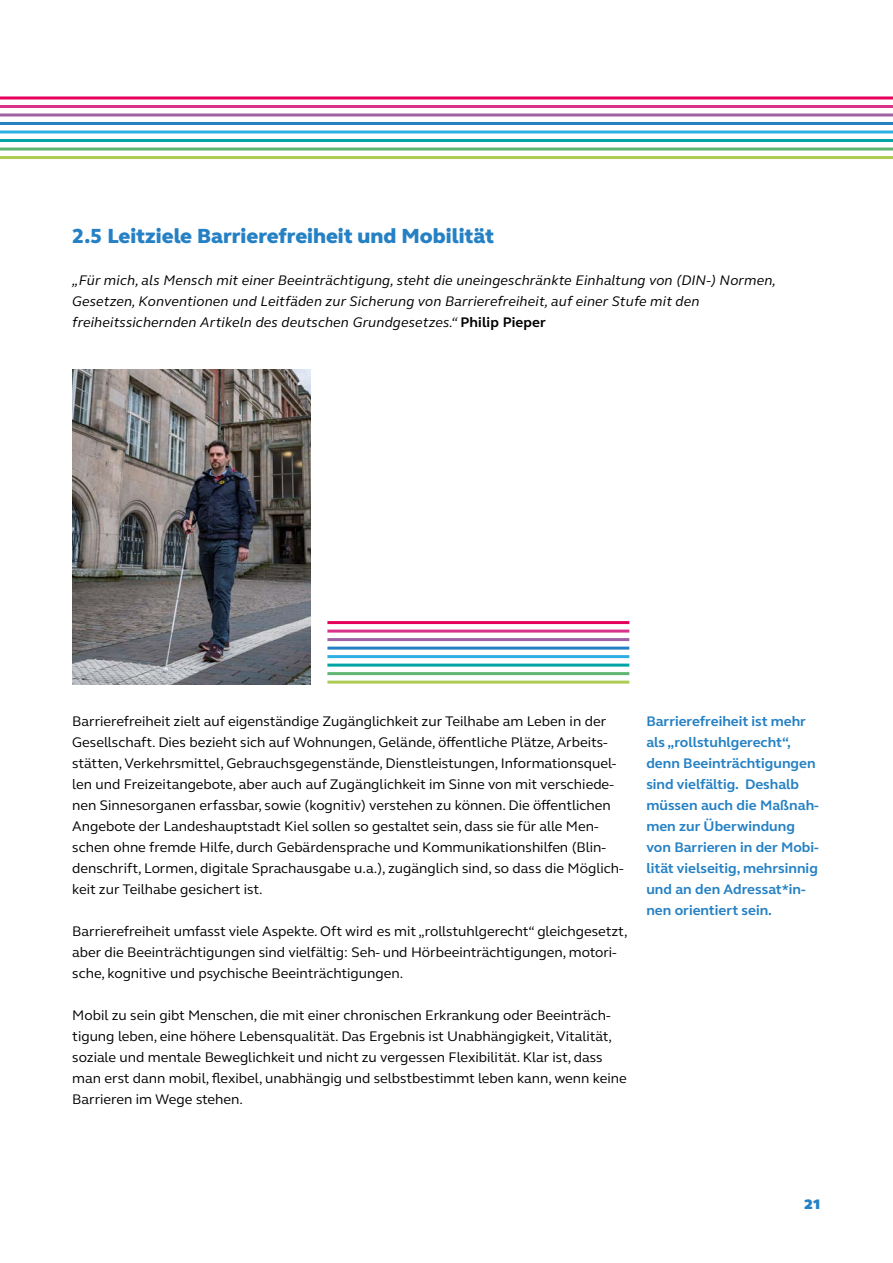
<style>
.page{position:relative;width:893px;height:1263px;background:#fff}
.page>*{position:absolute;margin:0;border:0;box-sizing:border-box;transform-origin:0 0}
.headline{font:800 21px "FS Elliot Pro";color:#2581c4}
.t1{font:800 18px "FS Elliot Pro";color:#2581c4}
.fließtext{font:14.25px/21px "FS Elliot Pro";color:#000}
.zitat{font:italic 14.25px/21px "FS Elliot Pro";letter-spacing:.01em;color:#000}
.marginalspalte{font:700 14.25px/21px "FS Elliot Pro";color:#2581c4}
.s1{font-weight:700;font-style:normal}
</style>
<div class="page">
<hr style="left:0;top:96px;width:893px;height:3px;background:#e5005b">
<hr style="left:0;top:105px;width:893px;height:3px;background:#d9328a">
<hr style="left:0;top:113px;width:893px;height:3px;background:#9e61a4">
<hr style="left:0;top:122px;width:893px;height:3px;background:#2581c4">
<hr style="left:0;top:130px;width:893px;height:3px;background:#2dafe5">
<hr style="left:0;top:139px;width:893px;height:3px;background:#00a3a6">
<hr style="left:0;top:147px;width:893px;height:3px;background:#5fb670">
<hr style="left:0;top:156px;width:893px;height:3px;background:#aecc53">
<img style="left:72px;top:369px;width:238px;height:315px">
<hr style="left:327px;top:621px;width:302px;height:3px;background:#e5005b">
<hr style="left:327px;top:630px;width:302px;height:3px;background:#d9328a">
<hr style="left:327px;top:638px;width:302px;height:3px;background:#9e61a4">
<hr style="left:327px;top:647px;width:302px;height:3px;background:#2581c4">
<hr style="left:327px;top:655px;width:302px;height:3px;background:#2dafe5">
<hr style="left:327px;top:664px;width:302px;height:3px;background:#00a3a6">
<hr style="left:327px;top:672px;width:302px;height:3px;background:#5fb670">
<hr style="left:327px;top:681px;width:302px;height:3px;background:#aecc53">
<p class="headline" style="left:72px;top:222px;width:423px">2.5 Leitziele Barrierefreiheit und Mobilität</p>
<p class="zitat" style="left:72px;top:269px;width:705px">„Für mich, als Mensch mit einer Beeinträchtigung, steht die uneingeschränkte Einhaltung von (DIN-) Normen,<br>Gesetzen, Konventionen und Leitfäden zur Sicherung von Barrierefreiheit, auf einer Stufe mit den</p>
<p class="zitat" style="left:72px;top:311px;width:475px">freiheitssichernden Artikeln des deutschen Grundgesetzes.“ <span class="s1">Philip Pieper</span></p>
<p class="fließtext" style="left:72px;top:710px;width:553px">Barrierefreiheit zielt auf eigenständige Zugänglichkeit zur Teilhabe am Leben in der Gesellschaft. Dies bezieht sich auf Wohnungen, Gelände, öffentliche Plätze, Arbeits&shy;stätten, Verkehrsmittel, Gebrauchsgegenstände, Dienstleistungen, Informationsquel&shy;len und Freizeitangebote, aber auch auf Zugänglichkeit im Sinne von mit verschiede&shy;nen Sinnesorganen erfassbar, sowie (kognitiv) verstehen zu können. Die öffentlichen Angebote der Landeshauptstadt Kiel sollen so gestaltet sein, dass sie für alle Men&shy;schen ohne fremde Hilfe, durch Gebärdensprache und Kommunikationshilfen (Blin&shy;denschrift, Lormen, digitale Sprachausgabe u.a.), zugänglich sind, so dass die Möglich&shy;keit zur Teilhabe gesichert ist.</p>
<p class="fließtext" style="left:72px;top:920px;width:557px">Barrierefreiheit umfasst viele Aspekte. Oft wird es mit „rollstuhlgerecht“ gleichgesetzt, aber die Beeinträchtigungen sind vielfältig: Seh- und Hörbeeinträchtigungen, motori&shy;sche, kognitive und psychische Beeinträchtigungen.</p>
<p class="fließtext" style="left:72px;top:1004px;width:556px">Mobil zu sein gibt Menschen, die mit einer chronischen Erkrankung oder Beeinträch&shy;tigung leben, eine höhere Lebensqualität. Das Ergebnis ist Unabhängigkeit, Vitalität, soziale und mentale Beweglichkeit und nicht zu vergessen Flexibilität. Klar ist, dass man erst dann mobil, flexibel, unabhängig und selbstbestimmt leben kann, wenn keine Barrieren im Wege stehen.</p>
<p class="marginalspalte" style="left:646px;top:710px;width:174px">Barrierefreiheit ist mehr als „rollstuhlgerecht“, denn Beeinträchtigungen sind vielfältig. Deshalb müssen auch die Maßnah&shy;men zur Überwindung von Barrieren in der Mobi&shy;lität vielseitig, mehrsinnig und an den Adressat*in&shy;nen orientiert sein.</p>
<p class="t1" style="left:804px;top:1191px;width:18px">21</p>
</div>
